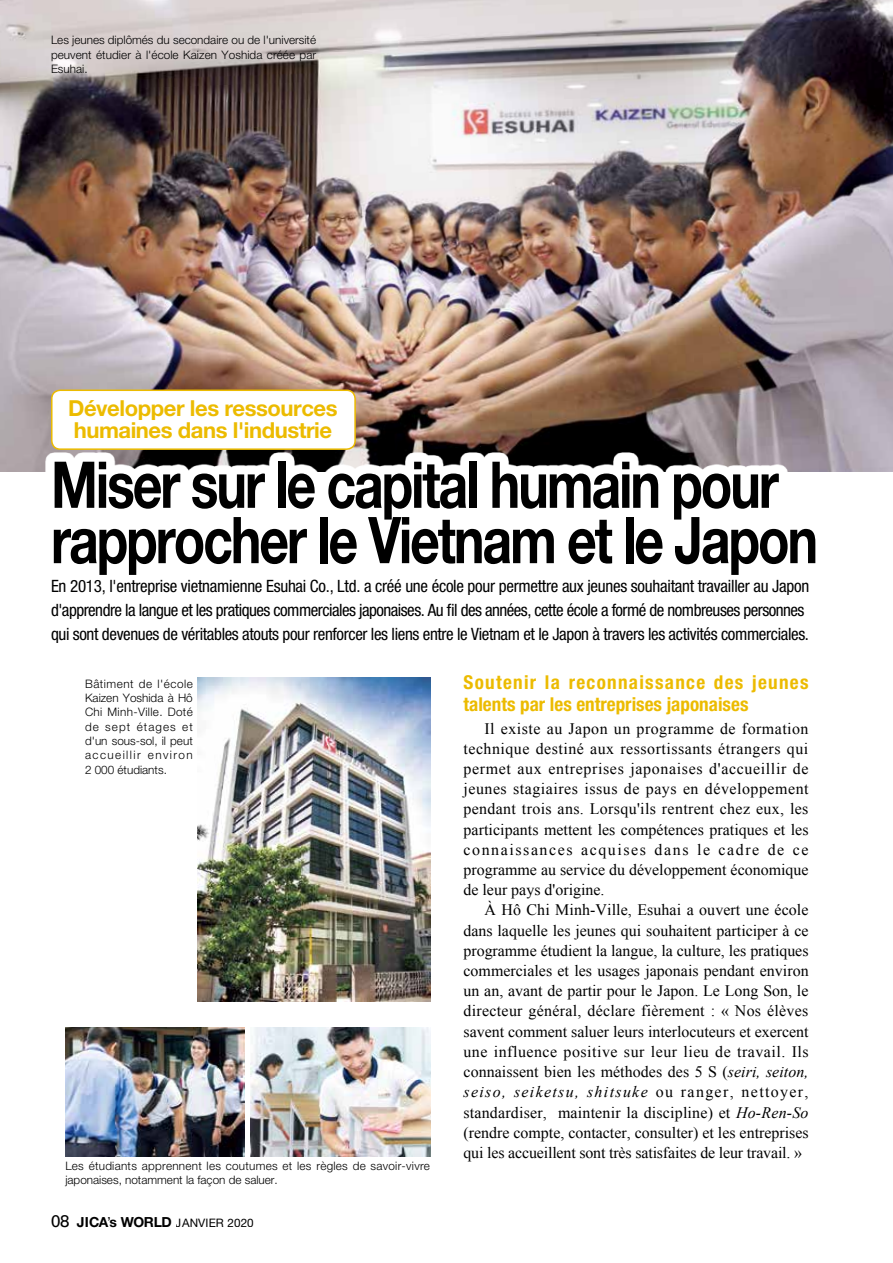
<style>
.page{position:relative;width:893px;height:1263px;background:#fff}
.page>*{position:absolute;margin:0;border:0;box-sizing:border-box;transform-origin:0 0}
.t1{font:700 64.65px/55.3px "Helvetica Neue LT Std";letter-spacing:-.04em;color:#000;scale:.8 1}
.t2{font:700 22.05px/22.5px "Helvetica Neue LT Std";letter-spacing:-.02em;color:#ecbb00}
.t3{font:700 condensed 19.2px/21.3px "Helvetica Neue LT Std";color:#ecbb00}
.t4{font:condensed 16.95px/24.5px "Helvetica Neue LT Std";letter-spacing:-.02em;color:#000}
.t5{font:15.9px/20.2px "Times New Roman";letter-spacing:-.005em;color:#000;text-align:justify}
.t6{font:300 11.7px/14.4px "Helvetica Neue LT Std";letter-spacing:.005em;color:#000;text-align:justify}
.t7{font:11.7px "Helvetica Neue LT Std";letter-spacing:.01em;color:#000}
.s1{font-family:"Rockwell";font-size:15.9px}
.s2{font-weight:700;font-size:13.95px}
.s3{font-size:13.95px}
.s4{font-style:italic}
</style>
<div class="page">
<img style="left:0;top:0;width:893px;height:472px">
<img style="left:198px;top:678px;width:232px;height:324px">
<div style="left:45px;top:453px;width:779px;height:131px;background:#fff"></div>
<img style="left:65px;top:1028px;width:180px;height:128px">
<img style="left:251px;top:1028px;width:179px;height:128px">
<div style="left:52px;top:390px;width:303px;height:59px;background:#fff;border-radius:9px"></div>
<div style="left:51px;top:389px;width:305px;height:61px;border:2px solid #ecbb00;border-radius:9px"></div>
<p class="t6" style="left:51px;top:33px;width:267px">Les jeunes diplômés du secondaire ou de l'université peuvent étudier à l'école Kaizen Yoshida créée par Esuhai.</p>
<h2 class="t2" style="left:68px;top:396px;width:271px">Développer les ressources humaines dans l'industrie</h2>
<h1 class="t1" style="left:51px;top:456px;width:960px">Miser sur le capital humain pour rapprocher le Vietnam et le Japon</h1>
<p class="t4" style="left:51px;top:573px;width:760px">En 2013, l'entreprise vietnamienne Esuhai Co., Ltd. a créé une école pour permettre aux jeunes souhaitant travailler au Japon d'apprendre la langue et les pratiques commerciales japonaises. Au fil des années, cette école a formé de nombreuses personnes qui sont devenues de véritables atouts pour renforcer les liens entre le Vietnam et le Japon à travers les activités commerciales.</p>
<p class="t6" style="left:85px;top:676px;width:109px">Bâtiment de l'école Kaizen Yoshida à Hô Chi Minh-Ville. Doté de sept étages et d'un sous-sol, il peut accueillir environ 2 000 étudiants.</p>
<p class="t6" style="left:65px;top:1158px;width:366px">Les étudiants apprennent les coutumes et les règles de savoir-vivre japonaises, notamment la façon de saluer.</p>
<p class="t7" style="left:51px;top:1215px;width:204px"><span class="s1">08</span> <span class="s2">JICA</span><span class="s3">’</span><span class="s2">s WORLD</span> JANVIER 2020</p>
<p class="t3" style="left:463px;top:672px;width:347px">Soutenir la reconnaissance des jeunes talents par les entreprises japonaises</p>
<p class="t5" style="left:463px;top:718px;width:347px;text-indent:21px">Il existe au Japon un programme de formation technique destiné aux ressortissants étrangers qui permet aux entreprises japonaises d'accueillir de jeunes stagiaires issus de pays en développement pendant trois ans. Lorsqu'ils rentrent chez eux, les participants mettent les compétences pratiques et les connaissances acquises dans le cadre de ce programme au service du développement économique de leur pays d'origine.</p>
<p class="t5" style="left:463px;top:900px;width:347px;text-indent:21px">À Hô Chi Minh-Ville, Esuhai a ouvert une école dans laquelle les jeunes qui souhaitent participer à ce programme étudient la langue, la culture, les pratiques commerciales et les usages japonais pendant environ un an, avant de partir pour le Japon. Le Long Son, le directeur général, déclare fièrement : « Nos élèves savent comment saluer leurs interlocuteurs et exercent une influence positive sur leur lieu de travail. Ils connaissent bien les méthodes des 5 S (<span class="s4">seiri, seiton, seiso, seiketsu, shitsuke</span> ou ranger, nettoyer, standardiser, maintenir la discipline) et <span class="s4">Ho-Ren-So </span>(rendre compte, contacter, consulter) et les entreprises qui les accueillent sont très satisfaites de leur travail. »</p>
</div>
